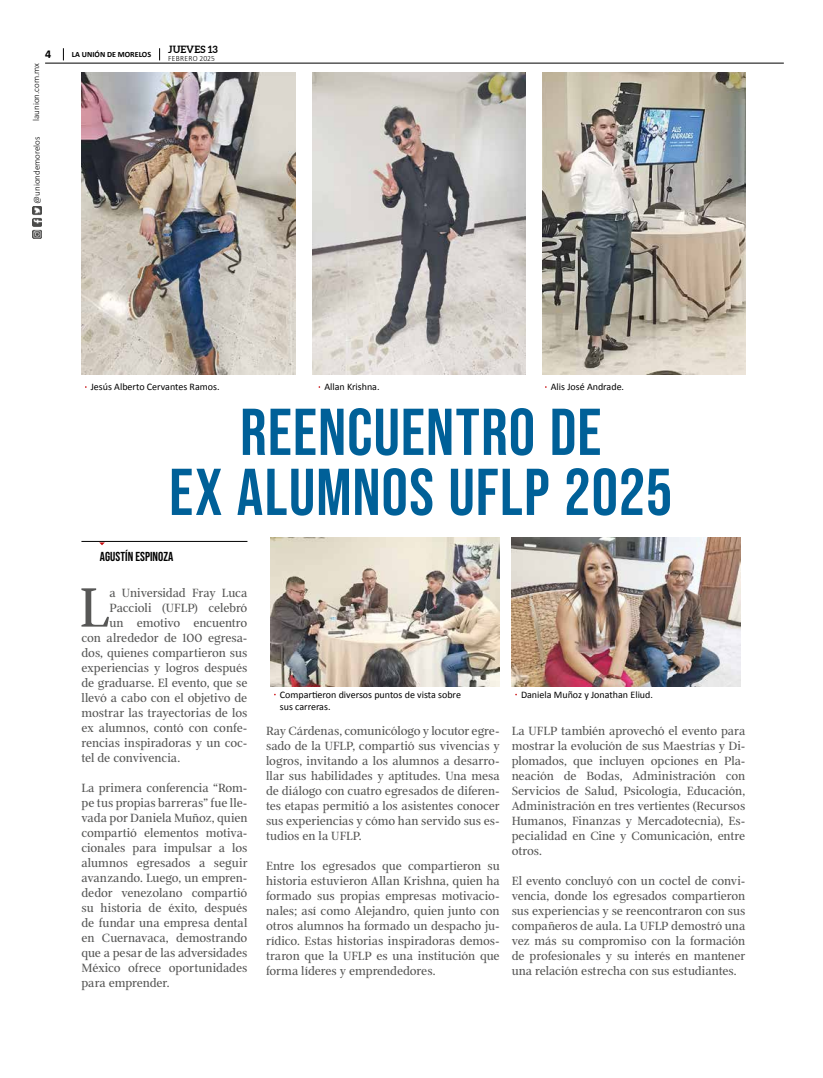
<style>
.page{position:relative;width:823px;height:1078px;background:#fff}
.page>*{position:absolute;margin:0;border:0;box-sizing:border-box;transform-origin:0 0}
.t1{font:66px/60px "Bebas Neue";letter-spacing:.015em;color:#006098;text-align:center}
.t2{font:58.1px "Pobla";color:#575756}
.t3{font:13px "Bebas Neue";letter-spacing:.005em;color:#000}
.t4{font:12.5px/15px "Pobla";letter-spacing:-.01em;color:#575756;text-align:justify}
.t5{font:700 12px "Calibri";color:#000}
.t6{font:10px/12px "Calibri";color:#000}
.t7{font:700 10px "Aleo";letter-spacing:.005em;color:#000}
.t8{font:300 9px "Calibri";color:#000}
.t9{font:700 8px "Calibri";color:#000}
.t10{font:300 8px "Calibri";letter-spacing:.04em;color:#000;scale:.94 1}
</style>
<div class="page">
<hr style="left:45px;top:63px;width:738px;height:1px;background:#000">
<img style="left:32px;top:206px;width:9px;height:32px">
<svg style="left:63px;top:48px;width:1px;height:12px"></svg>
<svg style="left:159px;top:48px;width:1px;height:12px"></svg>
<img style="left:81px;top:72px;width:214px;height:302px">
<img style="left:312px;top:72px;width:213px;height:302px">
<img style="left:542px;top:72px;width:202px;height:302px">
<img style="left:270px;top:537px;width:229px;height:149px">
<img style="left:511px;top:537px;width:229px;height:149px">
<hr style="left:81px;top:541px;width:166px;height:1px;background:#000">
<svg style="left:99px;top:542px;width:6px;height:3px"></svg>
<p class="t5" style="left:45px;top:46px;width:8px">4</p>
<p class="t9" style="left:72px;top:49px;width:81px">LA UNIÓN DE MORELOS</p>
<p class="t8" style="left:31px;top:121px;width:59px;rotate:-90deg">launion.com.mx</p>
<p class="t8" style="left:31px;top:203px;width:69px;rotate:-90deg">@uniondemorelos</p>
<p class="t7" style="left:168px;top:44px;width:51px">JUEVES 13</p>
<p class="t10" style="left:168px;top:53px;width:51px">FEBRERO 2025</p>
<p class="t6" style="left:91px;top:380px;width:130px">Jesús Alberto Cervantes Ramos.</p>
<p class="t6" style="left:324px;top:380px;width:57px">Allan Krishna.</p>
<p class="t6" style="left:550px;top:380px;width:75px">Alis José Andrade.</p>
<h1 class="t1" style="left:169px;top:401px;width:504px">REENCUENTRO DE<br>EX ALUMNOS UFLP 2025</h1>
<p class="t3" style="left:100px;top:548px;width:75px">AGUSTÍN ESPINOZA</p>
<h2 class="t2" style="left:79px;top:569px;width:32px">L</h2>
<p class="t4" style="left:109px;top:584px;width:139px">a Universidad Fray Luca</p>
<p class="t4" style="left:109px;top:599px;width:139px">Paccioli (UFLP) celebró</p>
<p class="t4" style="left:109px;top:614px;width:139px">un emotivo encuentro</p>
<p class="t4" style="left:81px;top:629px;width:167px">con alrededor de 100 egresa-</p>
<p class="t4" style="left:81px;top:644px;width:167px">dos, quienes compartieron sus</p>
<p class="t4" style="left:81px;top:659px;width:167px">experiencias y logros después</p>
<p class="t4" style="left:81px;top:674px;width:167px">de graduarse. El evento, que se</p>
<p class="t4" style="left:81px;top:689px;width:167px">llevó a cabo con el objetivo de</p>
<p class="t4" style="left:81px;top:704px;width:167px">mostrar las trayectorias de los</p>
<p class="t4" style="left:81px;top:719px;width:167px">ex alumnos, contó con confe-</p>
<p class="t4" style="left:81px;top:734px;width:167px">rencias inspiradoras y un coc-</p>
<p class="t4" style="left:81px;top:749px;width:100px">tel de convivencia.</p>
<p class="t4" style="left:81px;top:779px;width:167px">La primera conferencia “Rom&shy;pe tus propias barreras” fue lle&shy;vada por Daniela Muñoz, quien compartió elementos motiva&shy;cionales para impulsar a los alumnos egresados a seguir avanzando. Luego, un empren&shy;dedor venezolano compartió su historia de éxito, después de fundar una empresa dental en Cuernavaca, demostrando que a pesar de las adversidades México ofrece oportunidades para emprender.</p>
<p class="t6" style="left:280px;top:688px;width:182px">Compartieron diversos puntos de vista sobre sus carreras.</p>
<p class="t6" style="left:520px;top:688px;width:133px">Daniela Muñoz y Jonathan Eliud.</p>
<p class="t4" style="left:511px;top:722px;width:235px">La UFLP también aprovechó el evento para mostrar la evolución de sus Maestrías y Di&shy;plomados, que incluyen opciones en Pla&shy;neación de Bodas, Administración con Servicios de Salud, Psicología, Educación, Administración en tres vertientes (Recursos Humanos, Finanzas y Mercadotecnia), Es&shy;pecialidad en Cine y Comunicación, entre otros.</p>
<p class="t4" style="left:511px;top:872px;width:235px">El evento concluyó con un coctel de convi&shy;vencia, donde los egresados compartieron sus experiencias y se reencontraron con sus compañeros de aula. La UFLP demostró una vez más su compromiso con la formación de profesionales y su interés en mantener una relación estrecha con sus estudiantes.</p>
<p class="t4" style="left:266px;top:722px;width:235px">Ray Cárdenas, comunicólogo y locutor egre&shy;sado de la UFLP, compartió sus vivencias y logros, invitando a los alumnos a desarro&shy;llar sus habilidades y aptitudes. Una mesa de diálogo con cuatro egresados de diferen&shy;tes etapas permitió a los asistentes conocer sus experiencias y cómo han servido sus es&shy;tudios en la UFLP.</p>
<p class="t4" style="left:266px;top:857px;width:235px">Entre los egresados que compartieron su historia estuvieron Allan Krishna, quien ha formado sus propias empresas motivacio&shy;nales; así como Alejandro, quien junto con otros alumnos ha formado un despacho ju&shy;rídico. Estas historias inspiradoras demos&shy;traron que la UFLP es una institución que forma líderes y emprendedores.</p>
</div>
